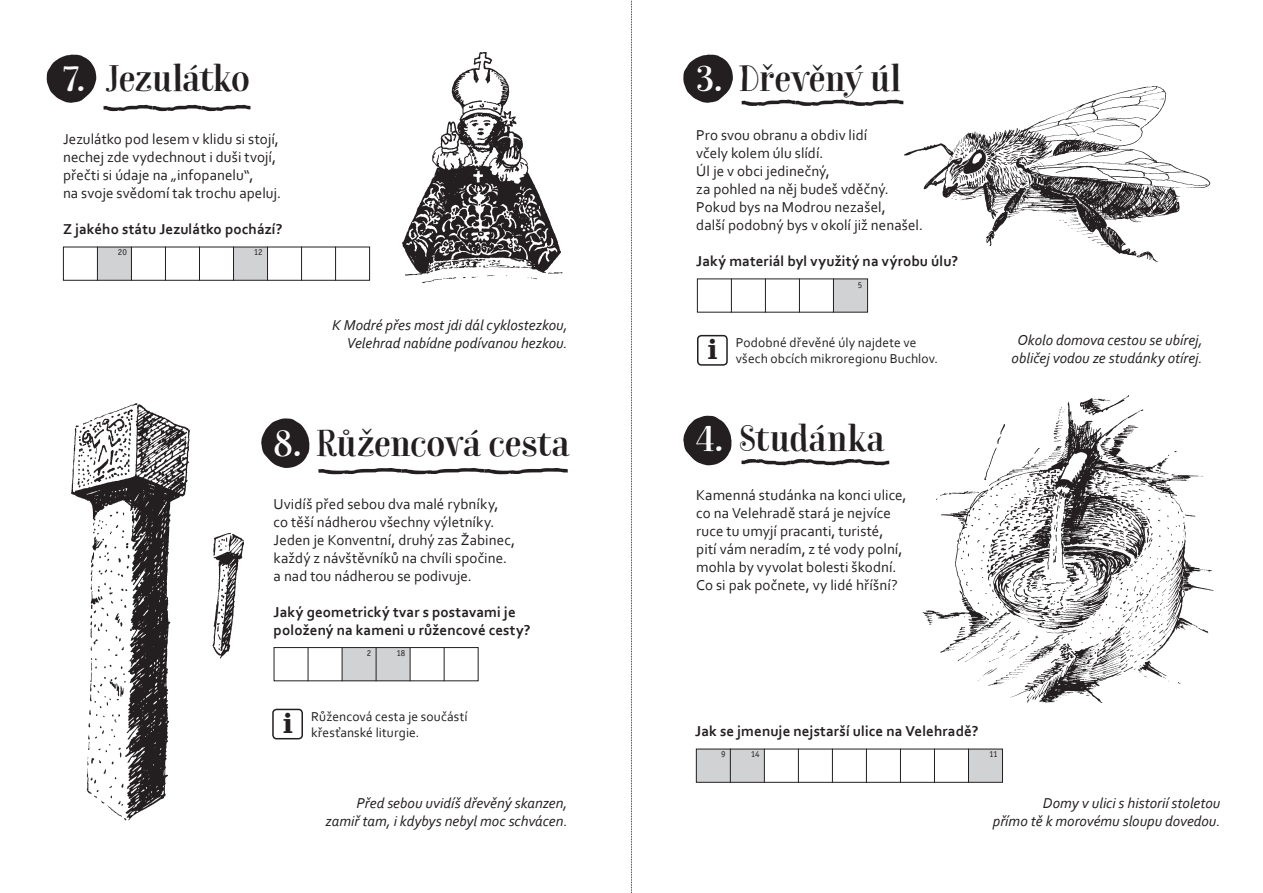
<style>
.page{position:relative;width:1263px;height:893px;background:#fff}
.page>*{position:absolute;margin:0;border:0;box-sizing:border-box;transform-origin:0 0}
.zastávka{font:900 36px "Bach";letter-spacing:-.005em;color:#231f20}
.zastávka-2{font:700 27px "DejaVu Serif";color:#231f20}
.text{font:15px "Corbel";letter-spacing:.005em;color:#231f20}
.text-2{font:italic 15px "Corbel";color:#231f20}
.text-3{font:700 15px/18px "Corbel";letter-spacing:.005em;color:#231f20}
.info{font:13.5px/16.2px "Corbel";letter-spacing:.01em;color:#231f20}
.t1{font:9px "Officina San Itc TEE";letter-spacing:-.02em;color:#231f20}
.s1{color:#fff}
</style>
<div class="page">
<svg style="left:631px;top:0;width:1px;height:893px"></svg>
<svg style="left:261px;top:418px;width:48px;height:50px"></svg>
<svg style="left:47px;top:55px;width:49px;height:48px"></svg>
<svg style="left:683px;top:416px;width:48px;height:49px"></svg>
<svg style="left:683px;top:55px;width:50px;height:48px"></svg>
<img style="left:401px;top:51px;width:162px;height:232px">
<img style="left:71px;top:403px;width:173px;height:418px">
<img style="left:904px;top:86px;width:307px;height:176px">
<img style="left:922px;top:395px;width:292px;height:308px">
<div style="left:833px;top:279px;width:34px;height:33px;background:#d1d2d4"></div>
<hr style="left:731px;top:279px;width:1px;height:34px;background:#231f20">
<hr style="left:765px;top:279px;width:1px;height:34px;background:#231f20">
<hr style="left:799px;top:279px;width:1px;height:34px;background:#231f20">
<hr style="left:833px;top:279px;width:1px;height:34px;background:#231f20">
<div style="left:968px;top:749px;width:34px;height:33px;background:#d1d2d4"></div>
<div style="left:696px;top:749px;width:34px;height:33px;background:#d1d2d4"></div>
<div style="left:730px;top:749px;width:34px;height:33px;background:#d1d2d4"></div>
<div style="left:696px;top:749px;width:307px;height:34px;border:1px solid #231f20"></div>
<hr style="left:730px;top:749px;width:1px;height:34px;background:#231f20">
<hr style="left:764px;top:749px;width:1px;height:34px;background:#231f20">
<hr style="left:798px;top:749px;width:1px;height:34px;background:#231f20">
<hr style="left:832px;top:749px;width:1px;height:34px;background:#231f20">
<hr style="left:866px;top:749px;width:1px;height:34px;background:#231f20">
<hr style="left:900px;top:749px;width:1px;height:34px;background:#231f20">
<hr style="left:934px;top:749px;width:1px;height:34px;background:#231f20">
<hr style="left:968px;top:749px;width:1px;height:34px;background:#231f20">
<div style="left:342px;top:648px;width:34px;height:33px;background:#d1d2d4"></div>
<div style="left:376px;top:648px;width:34px;height:33px;background:#d1d2d4"></div>
<div style="left:274px;top:647px;width:204px;height:34px;border:1px solid #231f20"></div>
<hr style="left:308px;top:647px;width:1px;height:34px;background:#231f20">
<hr style="left:342px;top:647px;width:1px;height:34px;background:#231f20">
<hr style="left:376px;top:647px;width:1px;height:34px;background:#231f20">
<hr style="left:410px;top:647px;width:1px;height:34px;background:#231f20">
<hr style="left:444px;top:647px;width:1px;height:34px;background:#231f20">
<svg style="left:741px;top:99px;width:163px;height:7px"></svg>
<svg style="left:741px;top:459px;width:149px;height:7px"></svg>
<svg style="left:103px;top:104px;width:148px;height:8px"></svg>
<svg style="left:318px;top:468px;width:250px;height:7px"></svg>
<div style="left:272px;top:709px;width:31px;height:30px;border:2px solid #231f20;border-radius:4px"></div>
<div style="left:697px;top:335px;width:31px;height:31px;border:2px solid #231f20;border-radius:4px"></div>
<div style="left:98px;top:247px;width:34px;height:33px;background:#d1d2d4"></div>
<div style="left:233px;top:247px;width:34px;height:33px;background:#d1d2d4"></div>
<div style="left:63px;top:247px;width:307px;height:34px;border:1px solid #231f20"></div>
<hr style="left:97px;top:247px;width:1px;height:34px;background:#231f20">
<hr style="left:131px;top:247px;width:1px;height:34px;background:#231f20">
<hr style="left:165px;top:247px;width:1px;height:34px;background:#231f20">
<hr style="left:199px;top:247px;width:1px;height:34px;background:#231f20">
<hr style="left:233px;top:247px;width:1px;height:34px;background:#231f20">
<hr style="left:267px;top:247px;width:1px;height:34px;background:#231f20">
<hr style="left:301px;top:247px;width:1px;height:34px;background:#231f20">
<hr style="left:335px;top:247px;width:1px;height:34px;background:#231f20">
<p class="zastávka" style="left:63px;top:58px;width:188px"><span class="s1">7.</span> Jezulátko</p>
<p class="text" style="left:63px;top:130px;width:217px">Jezulátko pod lesem v klidu si stojí,</p>
<p class="text" style="left:63px;top:148px;width:215px">nechej zde vydechnout i duši tvojí,</p>
<p class="text" style="left:63px;top:166px;width:192px">přečti si údaje na „infopanelu“,</p>
<p class="text" style="left:63px;top:184px;width:220px">na svoje svědomí tak trochu apeluj.</p>
<p class="text-3" style="left:63px;top:220px;width:221px">Z jakého státu Jezulátko pochází?</p>
<p class="t1" style="left:118px;top:247px;width:10px">20</p>
<p class="t1" style="left:254px;top:247px;width:10px">12</p>
<p class="text-2" style="left:332px;top:316px;width:237px">K Modré přes most jdi dál cyklostezkou,</p>
<p class="text-2" style="left:347px;top:334px;width:222px">Velehrad nabídne podívanou hezkou.</p>
<p class="zastávka" style="left:274px;top:422px;width:297px"><span class="s1">8.</span> Růžencová cesta</p>
<p class="text" style="left:274px;top:494px;width:226px">Uvidíš před sebou dva malé rybníky,</p>
<p class="text" style="left:274px;top:512px;width:222px">co těší nádherou všechny výletníky.</p>
<p class="text" style="left:274px;top:530px;width:243px">Jeden je Konventní, druhý zas Žabinec,</p>
<p class="text" style="left:274px;top:548px;width:235px">každý z návštěvníků na chvíli spočine.</p>
<p class="text" style="left:274px;top:566px;width:200px">a nad tou nádherou se podivuje.</p>
<p class="text-3" style="left:274px;top:602px;width:258px">Jaký geometrický tvar s postavami je položený na kameni u růžencové cesty?</p>
<p class="t1" style="left:367px;top:648px;width:6px">2</p>
<p class="t1" style="left:396px;top:648px;width:10px">18</p>
<p class="zastávka-2" style="left:283px;top:702px;width:12px">i</p>
<p class="info" style="left:311px;top:708px;width:158px">Růžencová cesta je součástí křesťanské liturgie.</p>
<p class="text-2" style="left:356px;top:794px;width:213px">Před sebou uvidíš dřevěný skanzen,</p>
<p class="text-2" style="left:325px;top:812px;width:244px">zamiř tam, i kdybys nebyl moc schvácen.</p>
<p class="zastávka" style="left:696px;top:58px;width:206px"><span class="s1">3.</span> Dřevěný úl</p>
<p class="text" style="left:696px;top:126px;width:172px">Pro svou obranu a obdiv lidí</p>
<p class="text" style="left:696px;top:144px;width:129px">včely kolem úlu slídí.</p>
<p class="text" style="left:696px;top:162px;width:135px">Úl je v obci jedinečný,</p>
<p class="text" style="left:696px;top:180px;width:194px">za pohled na něj budeš vděčný.</p>
<p class="text" style="left:696px;top:198px;width:191px">Pokud bys na Modrou nezašel,</p>
<p class="text" style="left:696px;top:216px;width:228px">další podobný bys v okolí již nenašel.</p>
<p class="text-3" style="left:696px;top:252px;width:263px">Jaký materiál byl využitý na výrobu úlu?</p>
<p class="t1" style="left:858px;top:280px;width:6px">5</p>
<p class="zastávka-2" style="left:708px;top:328px;width:12px">i</p>
<p class="info" style="left:736px;top:334px;width:182px">Podobné dřevěné úly najdete ve</p>
<p class="info" style="left:736px;top:350px;width:204px">všech obcích mikroregionu Buchlov.</p>
<p class="zastávka" style="left:696px;top:418px;width:190px"><span class="s1">4.</span> Studánka</p>
<p class="text" style="left:696px;top:486px;width:212px">Kamenná studánka na konci ulice,</p>
<p class="text" style="left:696px;top:504px;width:196px">co na Velehradě stará je nejvíce</p>
<p class="text" style="left:696px;top:522px;width:188px">ruce tu umyjí pracanti, turisté,</p>
<p class="text" style="left:696px;top:540px;width:208px">pití vám neradím, z té vody polní,</p>
<p class="text" style="left:696px;top:558px;width:202px">mohla by vyvolat bolesti škodní.</p>
<p class="text" style="left:696px;top:576px;width:203px">Co si pak počnete, vy lidé hříšní?</p>
<p class="text-2" style="left:1017px;top:331px;width:187px">Okolo domova cestou se ubírej,</p>
<p class="text-2" style="left:1012px;top:349px;width:192px">obličej vodou ze studánky otírej.</p>
<p class="text-3" style="left:695px;top:722px;width:285px">Jak se jmenuje nejstarší ulice na Velehradě?</p>
<p class="t1" style="left:721px;top:749px;width:6px">9</p>
<p class="t1" style="left:751px;top:749px;width:10px">14</p>
<p class="t1" style="left:989px;top:749px;width:10px">11</p>
<p class="text-2" style="left:1043px;top:794px;width:179px">Domy v ulici s historií stoletou</p>
<p class="text-2" style="left:993px;top:812px;width:229px">přímo tě k morovému sloupu dovedou.</p>
</div>
